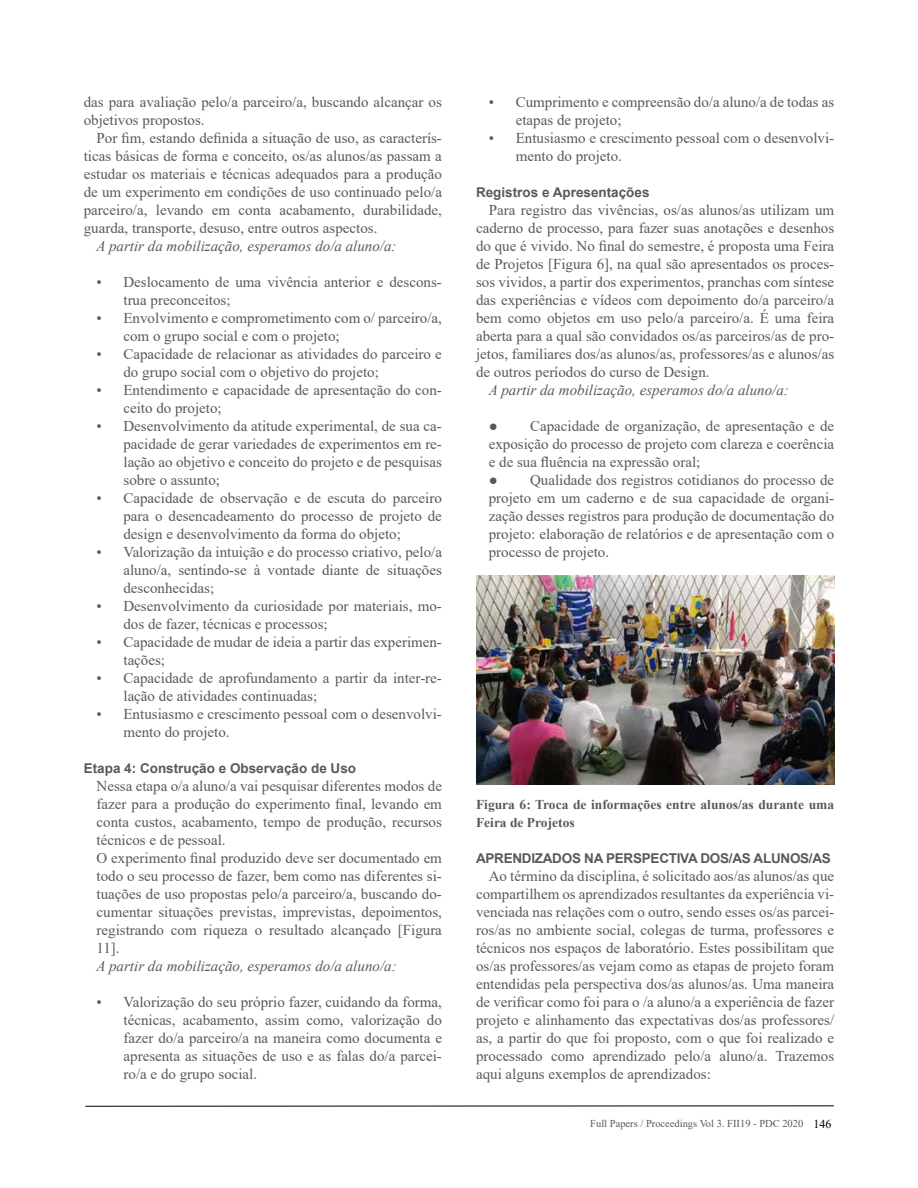
<style>
.page{position:relative;width:918px;height:1188px;background:#fff}
.page>*{position:absolute;margin:0;border:0;box-sizing:border-box;transform-origin:0 0}
.t1{font:15px/18px "Times New Roman";color:#58595b}
.t2{font:italic 15px "Times New Roman";color:#58595b}
.t3{font:700 13.5px/18px "Times New Roman";color:#58595b}
.t4{font:700 13.5px "Arial";color:#58595b}
.t5{font:700 13.5px "Arial";letter-spacing:-.02em;color:#58595b}
.t6{font:10.5px "Times New Roman";color:#58595b}
.s1{font-size:12px;color:#000}
</style>
<div class="page">
<hr style="left:85px;top:1106px;width:749px;height:1px;background:#000">
<img style="left:476px;top:576px;width:358px;height:209px">
<p class="t1" style="left:84px;top:93px;width:360px">das para avaliação pelo/a parceiro/a, buscando alcançar os objetivos propostos.</p>
<p class="t1" style="left:84px;top:129px;width:360px;text-align:justify;text-indent:13px">Por fim, estando definida a situação de uso, as caracterís&shy;ticas básicas de forma e conceito, os/as alunos/as passam a estudar os materiais e técnicas adequados para a produção de um experimento em condições de uso continuado pelo/a parceiro/a, levando em conta acabamento, durabilidade, guarda, transporte, desuso, entre outros aspectos.</p>
<p class="t2" style="left:96px;top:238px;width:302px">A partir da mobilização, esperamos do/a aluno/a:</p>
<p class="t1" style="left:123px;top:273px;width:320px;text-indent:-27px">• Deslocamento de uma vivência anterior e descons&shy;trua preconceitos;</p>
<p class="t1" style="left:123px;top:309px;width:320px;text-indent:-27px">• Envolvimento e comprometimento com o/ parceiro/a, com o grupo social e com o projeto;</p>
<p class="t1" style="left:123px;top:345px;width:320px;text-indent:-27px">• Capacidade de relacionar as atividades do parceiro e do grupo social com o objetivo do projeto;</p>
<p class="t1" style="left:123px;top:381px;width:320px;text-indent:-27px">• Entendimento e capacidade de apresentação do con&shy;ceito do projeto;</p>
<p class="t1" style="left:123px;top:417px;width:320px;text-align:justify;text-indent:-27px">• Desenvolvimento da atitude experimental, de sua ca&shy;pacidade de gerar variedades de experimentos em re&shy;lação ao objetivo e conceito do projeto e de pesquisas sobre o assunto;</p>
<p class="t1" style="left:123px;top:489px;width:320px;text-align:justify;text-indent:-27px">• Capacidade de observação e de escuta do parceiro para o desencadeamento do processo de projeto de design e desenvolvimento da forma do objeto;</p>
<p class="t1" style="left:123px;top:543px;width:320px;text-align:justify;text-indent:-27px">• Valorização da intuição e do processo criativo, pelo/a aluno/a, sentindo-se à vontade diante de situações desconhecidas;</p>
<p class="t1" style="left:123px;top:597px;width:320px;text-indent:-27px">• Desenvolvimento da curiosidade por materiais, mo&shy;dos de fazer, técnicas e processos;</p>
<p class="t1" style="left:123px;top:633px;width:320px;text-indent:-27px">• Capacidade de mudar de ideia a partir das experimen&shy;tações;</p>
<p class="t1" style="left:123px;top:669px;width:320px;text-indent:-27px">• Capacidade de aprofundamento a partir da inter-re&shy;lação de atividades continuadas;</p>
<p class="t1" style="left:123px;top:705px;width:320px;text-indent:-27px">• Entusiasmo e crescimento pessoal com o desenvolvi&shy;mento do projeto.</p>
<p class="t4" style="left:84px;top:761px;width:274px">Etapa 4: Construção e Observação de Uso</p>
<p class="t1" style="left:97px;top:777px;width:347px">Nessa etapa o/a aluno/a vai pesquisar diferentes modos de fazer para a produção do experimento final, levando em conta custos, acabamento, tempo de produção, recursos técnicos e de pessoal.<br>O experimento final produzido deve ser documentado em todo o seu processo de fazer, bem como nas diferentes si&shy;tuações de uso propostas pelo/a parceiro/a, buscando do&shy;cumentar situações previstas, imprevistas, depoimentos, registrando com riqueza o resultado alcançado [Figura 11].</p>
<p class="t2" style="left:97px;top:958px;width:302px">A partir da mobilização, esperamos do/a aluno/a:</p>
<p class="t1" style="left:124px;top:993px;width:320px;text-align:justify;text-indent:-27px">• Valorização do seu próprio fazer, cuidando da forma, técnicas, acabamento, assim como, valorização do fazer do/a parceiro/a na maneira como documenta e apresenta as situações de uso e as falas do/a parcei&shy;ro/a e do grupo social.</p>
<p class="t1" style="left:516px;top:93px;width:320px;text-indent:-27px">• Cumprimento e compreensão do/a aluno/a de todas as etapas de projeto;</p>
<p class="t1" style="left:516px;top:129px;width:320px;text-indent:-27px">• Entusiasmo e crescimento pessoal com o desenvolvi&shy;mento do projeto.</p>
<p class="t4" style="left:476px;top:185px;width:175px">Registros e Apresentações</p>
<p class="t1" style="left:476px;top:201px;width:360px;text-align:justify;text-indent:13px">Para registro das vivências, os/as alunos/as utilizam um caderno de processo, para fazer suas anotações e desenhos do que é vivido. No final do semestre, é proposta uma Feira de Projetos [Figura 6], na qual são apresentados os proces&shy;sos vividos, a partir dos experimentos, pranchas com síntese das experiências e vídeos com depoimento do/a parceiro/a bem como objetos em uso pelo/a parceiro/a. É uma feira aberta para a qual são convidados os/as parceiros/as de pro&shy;jetos, familiares dos/as alunos/as, professores/as e alunos/as de outros períodos do curso de Design.</p>
<p class="t2" style="left:489px;top:382px;width:302px">A partir da mobilização, esperamos do/a aluno/a:</p>
<p class="t1" style="left:489px;top:417px;width:347px;text-align:justify">● Capacidade de organização, de apresentação e de exposição do processo de projeto com clareza e coerência e de sua fluência na expressão oral;</p>
<p class="t1" style="left:489px;top:471px;width:347px;text-align:justify">● Qualidade dos registros cotidianos do processo de projeto em um caderno e de sua capacidade de organi&shy;zação desses registros para produção de documentação do projeto: elaboração de relatórios e de apresentação com o processo de projeto.</p>
<p class="t3" style="left:476px;top:796px;width:360px">Figura 6: Troca de informações entre alunos/as durante uma<br>Feira de Projetos</p>
<p class="t5" style="left:476px;top:851px;width:356px">APRENDIZADOS NA PERSPECTIVA DOS/AS ALUNOS/AS</p>
<p class="t1" style="left:476px;top:867px;width:360px;text-align:justify;text-indent:13px">Ao término da disciplina, é solicitado aos/as alunos/as que compartilhem os aprendizados resultantes da experiência vi&shy;venciada nas relações com o outro, sendo esses os/as parcei&shy;ros/as no ambiente social, colegas de turma, professores e técnicos nos espaços de laboratório. Estes possibilitam que os/as professores/as vejam como as etapas de projeto foram entendidas pela perspectiva dos/as alunos/as. Uma maneira de verificar como foi para o /a aluno/a a experiência de fazer projeto e alinhamento das expectativas dos/as professores/ as, a partir do que foi proposto, com o que foi realizado e processado como aprendizado pelo/a aluno/a. Trazemos aqui alguns exemplos de aprendizados:</p>
<p class="t6" style="left:590px;top:1117px;width:243px">Full Papers / Proceedings Vol 3. FII19 - PDC 2020 <span class="s1">146</span></p>
</div>
